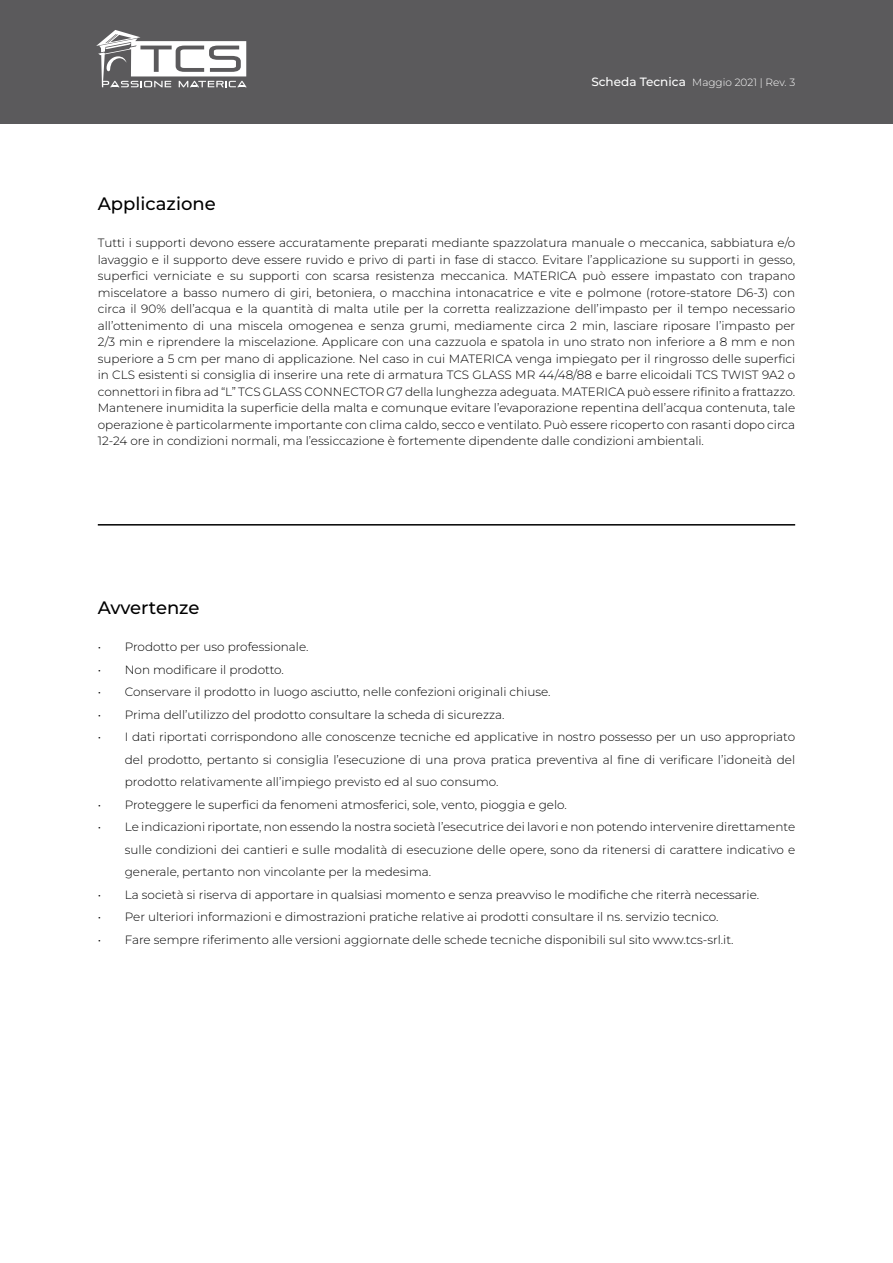
<style>
.page{position:relative;width:893px;height:1263px;background:#fff}
.page>*{position:absolute;margin:0;border:0;box-sizing:border-box;transform-origin:0 0}
.t1{font:100 18px "Montserrat";color:#000}
.t2{font:300 12px/16.5px "Montserrat";color:#000;text-align:justify}
.t3{font:300 10.5px "Montserrat";color:#fff}
.s1{font-weight:100;font-size:12px}
</style>
<div class="page">
<div style="left:0;top:0;width:893px;height:123px;background:#5b5a5c"></div>
<svg style="left:96px;top:30px;width:151px;height:57px"></svg>
<hr style="left:98px;top:524px;width:697px;height:2px;background:#000">
<p class="t3" style="left:591px;top:75px;width:205px"><span class="s1">Scheda Tecnica</span> Maggio 2021 | Rev. 3</p>
<h1 class="t1" style="left:98px;top:192px;width:119px">Applicazione</h1>
<p class="t2" style="left:98px;top:234px;width:699px">Tutti i supporti devono essere accuratamente preparati mediante spazzolatura manuale o meccanica, sabbiatura e/o lavaggio e il supporto deve essere ruvido e privo di parti in fase di stacco. Evitare l’applicazione su supporti in gesso, superfici verniciate e su supporti con scarsa resistenza meccanica. MATERICA può essere impastato con trapano miscelatore a basso numero di giri, betoniera, o macchina intonacatrice e vite e polmone (rotore-statore D6-3) con circa il 90% dell’acqua e la quantità di malta utile per la corretta realizzazione dell’impasto per il tempo necessario all’ottenimento di una miscela omogenea e senza grumi, mediamente circa 2 min, lasciare riposare l’impasto per 2/3 min e riprendere la miscelazione. Applicare con una cazzuola e spatola in uno strato non inferiore a 8 mm e non superiore a 5 cm per mano di applicazione. Nel caso in cui MATERICA venga impiegato per il ringrosso delle superfici in CLS esistenti si consiglia di inserire una rete di armatura TCS GLASS MR 44/48/88 e barre elicoidali TCS TWIST 9A2 o connettori in fibra ad “L” TCS GLASS CONNECTOR G7 della lunghezza adeguata. MATERICA può essere rifinito a frattazzo.<br>Mantenere inumidita la superficie della malta e comunque evitare l’evaporazione repentina dell’acqua contenuta, tale operazione è particolarmente importante con clima caldo, secco e ventilato. Può essere ricoperto con rasanti dopo circa 12-24 ore in condizioni normali, ma l’essiccazione è fortemente dipendente dalle condizioni ambientali.</p>
<h1 class="t1" style="left:98px;top:596px;width:103px">Avvertenze</h1>
<p class="t2" style="left:98px;top:638px;width:212px">• Prodotto per uso professionale.</p>
<p class="t2" style="left:98px;top:661px;width:188px">• Non modificare il prodotto.</p>
<p class="t2" style="left:98px;top:683px;width:454px">• Conservare il prodotto in luogo asciutto, nelle confezioni originali chiuse.</p>
<p class="t2" style="left:98px;top:706px;width:408px">• Prima dell’utilizzo del prodotto consultare la scheda di sicurezza.</p>
<p class="t2" style="left:125px;top:725px;width:672px;line-height:22.5px;text-indent:-27px">• I dati riportati corrispondono alle conoscenze tecniche ed applicative in nostro possesso per un uso appropriato del prodotto, pertanto si consiglia l’esecuzione di una prova pratica preventiva al fine di verificare l’idoneità del prodotto relativamente all’impiego previsto ed al suo consumo.</p>
<p class="t2" style="left:98px;top:796px;width:471px">• Proteggere le superfici da fenomeni atmosferici, sole, vento, pioggia e gelo.</p>
<p class="t2" style="left:125px;top:815px;width:672px;line-height:22.5px;text-indent:-27px">• Le indicazioni riportate, non essendo la nostra società l’esecutrice dei lavori e non potendo intervenire direttamente sulle condizioni dei cantieri e sulle modalità di esecuzione delle opere, sono da ritenersi di carattere indicativo e generale, pertanto non vincolante per la medesima.</p>
<p class="t2" style="left:98px;top:886px;width:663px">• La società si riserva di apportare in qualsiasi momento e senza preavviso le modifiche che riterrà necessarie.</p>
<p class="t2" style="left:98px;top:908px;width:622px">• Per ulteriori informazioni e dimostrazioni pratiche relative ai prodotti consultare il ns. servizio tecnico.</p>
<p class="t2" style="left:98px;top:931px;width:637px">• Fare sempre riferimento alle versioni aggiornate delle schede tecniche disponibili sul sito www.tcs-srl.it.</p>
</div>
